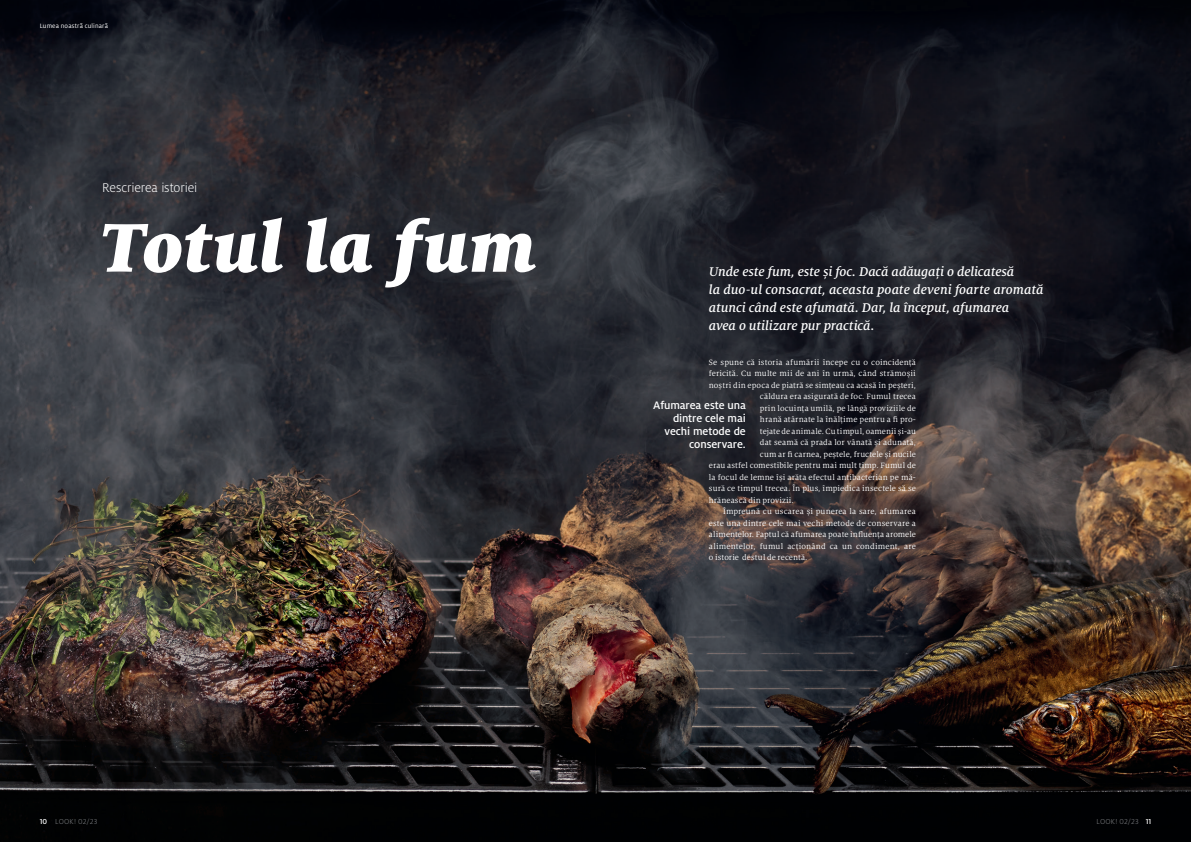
<style>
.page{position:relative;width:1191px;height:842px;background:#fff}
.page>*{position:absolute;margin:0;border:0;box-sizing:border-box;transform-origin:0 0}
.t1{font:italic 900 76.3px "Milo Serif Pro";letter-spacing:.015em;color:#fff}
.t2{font:italic 500 14px/18px "Milo Serif Pro";letter-spacing:-.005em;color:#fff}
.t3{font:300 14px "Milo Pro";letter-spacing:-.01em;color:#fff}
.t4{font:500 12px/13px "Milo Pro";letter-spacing:-.01em;color:#fff;text-align:right}
.t5{font:8.5px "Milo Serif Pro";letter-spacing:.015em;color:#fff}
.t6{font:300 8px "Milo Pro";letter-spacing:.025em;color:#808285}
.t7{font:7px "Milo Pro";letter-spacing:.02em;color:#fff}
.s1{font-weight:500;color:#fff}
</style>
<div class="page">
<img style="left:0;top:0;width:1191px;height:842px">
<p class="t7" style="left:40px;top:22px;width:70px">Lumea noastră culinară</p>
<h2 class="t3" style="left:102px;top:180px;width:97px">Rescrierea istoriei</h2>
<h1 class="t1" style="left:99px;top:201px;width:437px">Totul la fum</h1>
<h2 class="t2" style="left:709px;top:263px;width:336px">Unde este fum, este și foc. Dacă adăugați o delicatesă<br>la duo-ul consacrat, aceasta poate deveni foarte aromată atunci când este afumată. Dar, la început, afumarea<br>avea o utilizare pur practică.</h2>
<p class="t5" style="left:709px;top:357px;width:208px">Se spune că istoria afumării începe cu o coincidență</p>
<p class="t5" style="left:709px;top:369px;width:208px">fericită. Cu multe mii de ani în urmă, când strămoșii</p>
<p class="t5" style="left:709px;top:380px;width:208px">noștri din epoca de piatră se simțeau ca acasă în peșteri,</p>
<p class="t5" style="left:760px;top:392px;width:157px">căldura era asigurată de foc. Fumul trecea</p>
<p class="t5" style="left:760px;top:403px;width:157px">prin locuința umilă, pe lângă proviziile de</p>
<p class="t5" style="left:760px;top:415px;width:157px">hrană atârnate la înălțime pentru a fi pro-</p>
<p class="t5" style="left:760px;top:426px;width:157px">tejate de animale. Cu timpul, oamenii și-au</p>
<p class="t5" style="left:760px;top:438px;width:157px">dat seamă că prada lor vânată și adunată,</p>
<p class="t5" style="left:760px;top:449px;width:157px">cum ar fi carnea, peștele, fructele și nucile</p>
<p class="t5" style="left:709px;top:461px;width:208px">erau astfel comestibile pentru mai mult timp. Fumul de</p>
<p class="t5" style="left:709px;top:472px;width:208px">la focul de lemne își arăta efectul antibacterian pe mă-</p>
<p class="t5" style="left:709px;top:484px;width:208px">sură ce timpul trecea. În plus, împiedica insectele să se</p>
<p class="t5" style="left:709px;top:495px;width:86px">hrănească din provizii.</p>
<p class="t5" style="left:723px;top:507px;width:194px">Împreună cu uscarea și punerea la sare, afumarea</p>
<p class="t5" style="left:709px;top:518px;width:208px">este una dintre cele mai vechi metode de conservare a</p>
<p class="t5" style="left:709px;top:530px;width:208px">alimentelor. Faptul că afumarea poate influența aromele</p>
<p class="t5" style="left:709px;top:541px;width:208px">alimentelor, fumul acționând ca un condiment, are</p>
<p class="t5" style="left:709px;top:553px;width:100px">o istorie destul de recentă.</p>
<h3 class="t4" style="left:653px;top:399px;width:94px">Afumarea este una dintre cele mai vechi metode de conservare.</h3>
<p class="t6" style="left:40px;top:817px;width:59px"><span class="s1">10</span> LOOK! 02/23</p>
<p class="t6" style="left:1096px;top:817px;width:56px">LOOK! 02/23 <span class="s1">11</span></p>
</div>
